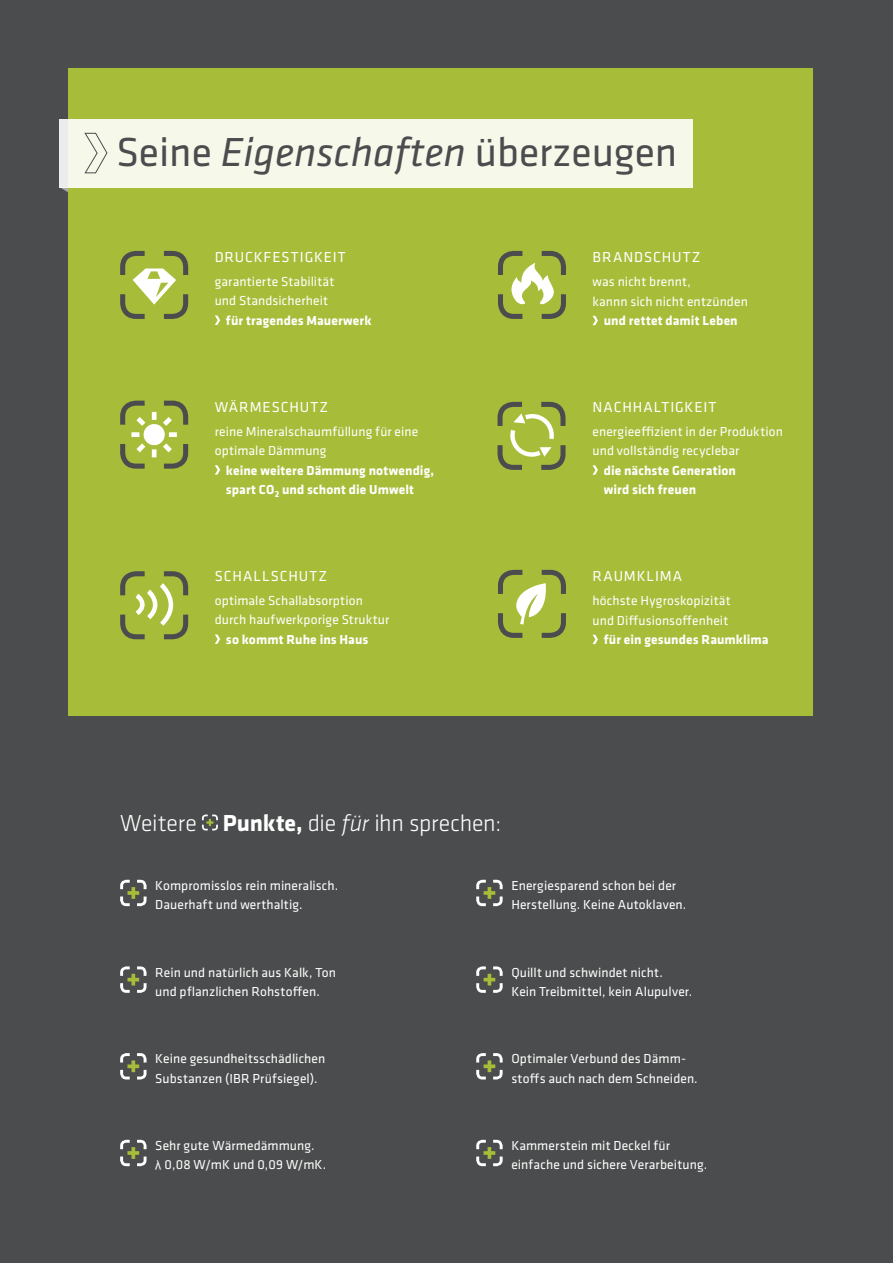
<style>
.page{position:relative;width:893px;height:1263px;background:#4b4c4d}
.page>*{position:absolute;margin:0;border:0;box-sizing:border-box;transform-origin:0 0}
.t1{font:42px "Klavika";color:#4b4c4d}
.t2{font:300 24px "Klavika";letter-spacing:-.015em;color:#fff}
.t3{font:15px "Klavika";letter-spacing:.06em;color:#fff}
.t4{font:13.5px/19.5px "Klavika";letter-spacing:.005em;color:#fff}
.t5{font:700 13.5px "Klavika";letter-spacing:.005em;color:#fff}
.s1{font-style:italic}
.s2{font-weight:700}
</style>
<div class="page">
<svg style="left:60px;top:187px;width:8px;height:5px"></svg>
<div style="left:68px;top:68px;width:744px;height:648px;background:#a7bd39"></div>
<svg style="left:476px;top:880px;width:27px;height:26px"></svg>
<svg style="left:120px;top:880px;width:27px;height:26px"></svg>
<svg style="left:120px;top:966px;width:27px;height:27px"></svg>
<svg style="left:120px;top:1053px;width:27px;height:26px"></svg>
<svg style="left:120px;top:1140px;width:27px;height:26px"></svg>
<svg style="left:476px;top:966px;width:27px;height:27px"></svg>
<svg style="left:476px;top:1053px;width:27px;height:26px"></svg>
<svg style="left:476px;top:1140px;width:27px;height:26px"></svg>
<svg style="left:202px;top:814px;width:16px;height:16px"></svg>
<svg style="left:215px;top:315px;width:5px;height:10px"></svg>
<svg style="left:120px;top:250px;width:69px;height:69px"></svg>
<svg style="left:215px;top:465px;width:5px;height:10px"></svg>
<svg style="left:120px;top:400px;width:69px;height:69px"></svg>
<svg style="left:215px;top:634px;width:5px;height:10px"></svg>
<svg style="left:120px;top:571px;width:69px;height:69px"></svg>
<svg style="left:593px;top:316px;width:5px;height:9px"></svg>
<svg style="left:498px;top:250px;width:68px;height:69px"></svg>
<svg style="left:593px;top:465px;width:5px;height:10px"></svg>
<svg style="left:497px;top:401px;width:69px;height:69px"></svg>
<svg style="left:593px;top:635px;width:5px;height:9px"></svg>
<svg style="left:498px;top:569px;width:68px;height:69px"></svg>
<div style="left:60px;top:119px;width:633px;height:68px;background:#f6f8ea"></div>
<svg style="left:84px;top:133px;width:24px;height:41px"></svg>
<p class="t1" style="left:116px;top:124px;width:562px">Seine <span class="s1">Eigenschaften</span> überzeugen</p>
<p class="t3" style="left:215px;top:247px;width:133px">DRUCKFESTIGKEIT</p>
<p class="t4" style="left:215px;top:271px;width:121px">garantierte Stabilität</p>
<p class="t4" style="left:215px;top:291px;width:115px">und Standsicherheit</p>
<p class="t5" style="left:226px;top:311px;width:147px">für tragendes Mauerwerk</p>
<p class="t3" style="left:215px;top:397px;width:115px">WÄRMESCHUTZ</p>
<p class="t4" style="left:215px;top:421px;width:205px">reine Mineralschaumfüllung für eine</p>
<p class="t4" style="left:215px;top:440px;width:113px">optimale Dämmung</p>
<p class="t5" style="left:226px;top:460px;width:210px">keine weitere Dämmung notwendig,</p>
<p class="t5" style="left:226px;top:480px;width:190px">spart CO<sub>2</sub> und schont die Umwelt</p>
<p class="t3" style="left:215px;top:566px;width:114px">SCHALLSCHUTZ</p>
<p class="t4" style="left:215px;top:590px;width:150px">optimale Schallabsorption</p>
<p class="t4" style="left:215px;top:610px;width:176px">durch haufwerkporige Struktur</p>
<p class="t5" style="left:226px;top:630px;width:144px">so kommt Ruhe ins Haus</p>
<p class="t3" style="left:593px;top:248px;width:109px">BRANDSCHUTZ</p>
<p class="t4" style="left:593px;top:272px;width:100px">was nicht brennt,</p>
<p class="t4" style="left:593px;top:291px;width:157px">kannn sich nicht entzünden</p>
<p class="t5" style="left:604px;top:311px;width:135px">und rettet damit Leben</p>
<p class="t3" style="left:593px;top:397px;width:125px">NACHHALTIGKEIT</p>
<p class="t4" style="left:593px;top:421px;width:192px">energieeffizient in der Produktion</p>
<p class="t4" style="left:593px;top:441px;width:148px">und vollständig recyclebar</p>
<p class="t5" style="left:604px;top:460px;width:134px">die nächste Generation</p>
<p class="t5" style="left:604px;top:480px;width:94px">wird sich freuen</p>
<p class="t3" style="left:593px;top:566px;width:91px">RAUMKLIMA</p>
<p class="t4" style="left:593px;top:590px;width:140px">höchste Hygroskopizität</p>
<p class="t4" style="left:593px;top:610px;width:137px">und Diffusionsoffenheit</p>
<p class="t5" style="left:604px;top:630px;width:166px">für ein gesundes Raumklima</p>
<p class="t2" style="left:120px;top:808px;width:382px">Weitere <span class="s2">Punkte,</span> die <span class="s1">für</span> ihn sprechen:</p>
<p class="t4" style="left:155px;top:875px;width:185px">Kompromisslos rein mineralisch.<br>Dauerhaft und werthaltig.</p>
<p class="t4" style="left:511px;top:875px;width:177px">Energiesparend schon bei der<br>Herstellung. Keine Autoklaven.</p>
<p class="t4" style="left:155px;top:962px;width:182px">Rein und natürlich aus Kalk, Ton und pflanzlichen Rohstoffen.</p>
<p class="t4" style="left:511px;top:962px;width:182px">Quillt und schwindet nicht.<br>Kein Treibmittel, kein Alupulver.</p>
<p class="t4" style="left:155px;top:1048px;width:172px">Keine gesundheitsschädlichen<br>Substanzen (IBR Prüfsiegel).</p>
<p class="t4" style="left:511px;top:1048px;width:188px">Optimaler Verbund des Dämm&shy;stoffs auch nach dem Schneiden.</p>
<p class="t4" style="left:155px;top:1135px;width:161px">Sehr gute Wärmedämmung.</p>
<p class="t4" style="left:165px;top:1155px;width:163px">0,08 W/mK und 0,09 W/mK.</p>
<p class="t4" style="left:511px;top:1135px;width:197px">Kammerstein mit Deckel für einfache und sichere Verarbeitung.</p>
</div>
